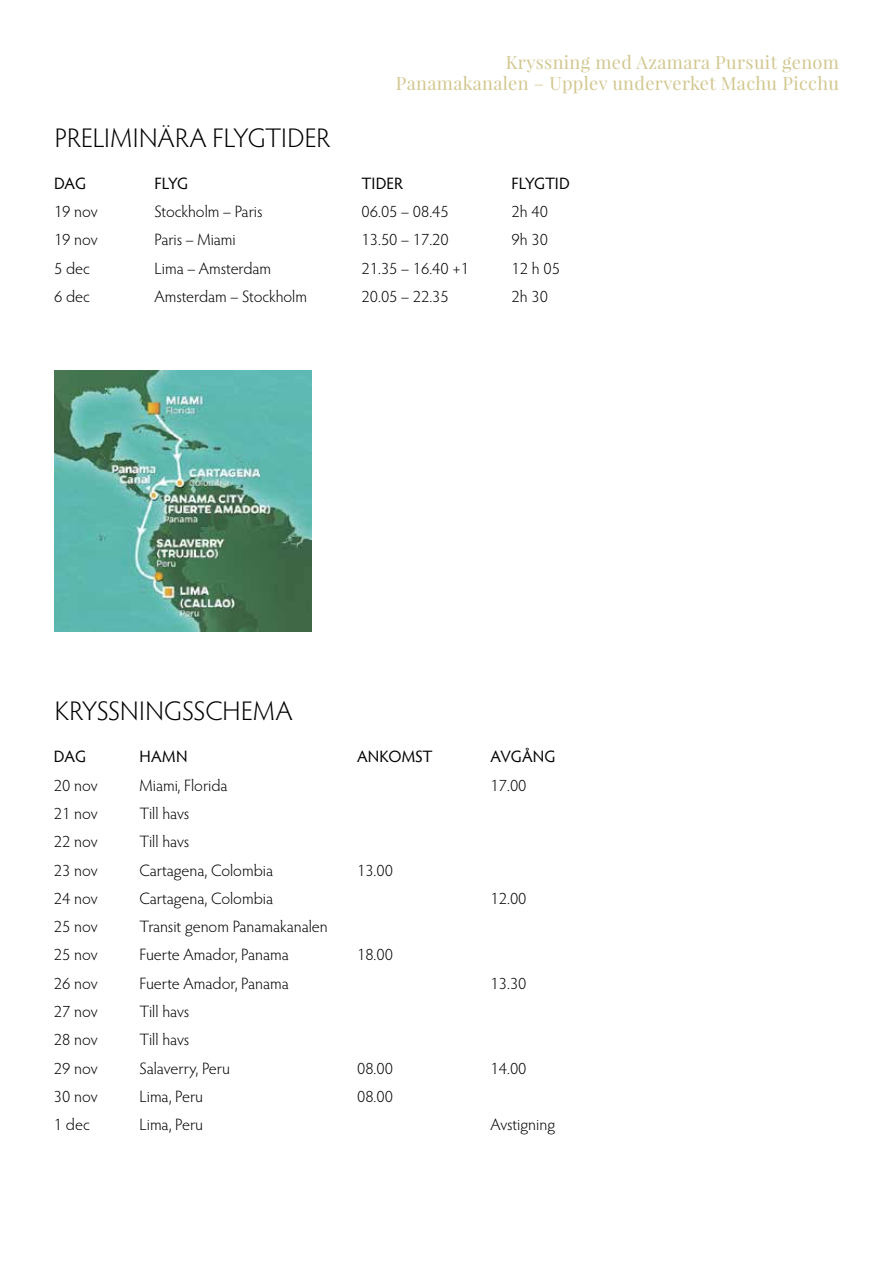
<style>
.page{position:relative;width:893px;height:1263px;background:#fff}
.page>*{position:absolute;margin:0;border:0;box-sizing:border-box;transform-origin:0 0}
.t1{font:300 27px "Hypatia Sans Pro";color:#000}
.t2{font:18.15px/21.8px "Playfair Display";letter-spacing:.02em;color:#d2c78f;text-align:right}
.t3{font:300 16.5px "Hypatia Sans Pro";color:#000}
.t4{font:16.5px "Hypatia Sans Pro";letter-spacing:-.005em;color:#000}
</style>
<div class="page">
<img style="left:54px;top:370px;width:257px;height:261px">
<p class="t2" style="left:396px;top:51px;width:444px">Kryssning med Azamara Pursuit genom<br>Panamakanalen – Upplev underverket Machu Picchu</p>
<h1 class="t1" style="left:55px;top:121px;width:277px">PRELIMINÄRA FLYGTIDER</h1>
<p class="t4" style="left:54px;top:172px;width:34px">DAG</p>
<p class="t4" style="left:155px;top:172px;width:35px">FLYG</p>
<p class="t4" style="left:361px;top:172px;width:43px">TIDER</p>
<p class="t4" style="left:511px;top:172px;width:60px">FLYGTID</p>
<p class="t3" style="left:54px;top:201px;width:45px">19 nov</p>
<p class="t3" style="left:155px;top:201px;width:110px">Stockholm – Paris</p>
<p class="t3" style="left:361px;top:201px;width:89px">06.05 – 08.45</p>
<p class="t3" style="left:511px;top:201px;width:38px">2h 40</p>
<p class="t3" style="left:54px;top:229px;width:45px">19 nov</p>
<p class="t3" style="left:155px;top:229px;width:83px">Paris – Miami</p>
<p class="t3" style="left:361px;top:229px;width:89px">13.50 – 17.20</p>
<p class="t3" style="left:511px;top:229px;width:38px">9h 30</p>
<p class="t3" style="left:54px;top:257px;width:37px">5 dec</p>
<p class="t3" style="left:155px;top:257px;width:118px">Lima – Amsterdam</p>
<p class="t3" style="left:361px;top:257px;width:109px">21.35 – 16.40 +1</p>
<p class="t3" style="left:511px;top:257px;width:50px">12 h 05</p>
<p class="t3" style="left:54px;top:286px;width:37px">6 dec</p>
<p class="t3" style="left:155px;top:286px;width:154px">Amsterdam – Stockholm</p>
<p class="t3" style="left:361px;top:286px;width:89px">20.05 – 22.35</p>
<p class="t3" style="left:511px;top:286px;width:38px">2h 30</p>
<h1 class="t1" style="left:55px;top:693px;width:239px">KRYSSNINGSSCHEMA</h1>
<p class="t4" style="left:54px;top:746px;width:34px">DAG</p>
<p class="t4" style="left:139px;top:746px;width:50px">HAMN</p>
<p class="t4" style="left:357px;top:746px;width:77px">ANKOMST</p>
<p class="t4" style="left:490px;top:746px;width:66px">AVGÅNG</p>
<p class="t3" style="left:54px;top:774px;width:45px">20 nov</p>
<p class="t3" style="left:139px;top:774px;width:90px">Miami, Florida</p>
<p class="t3" style="left:490px;top:774px;width:38px">17.00</p>
<p class="t3" style="left:54px;top:802px;width:45px">21 nov</p>
<p class="t3" style="left:139px;top:802px;width:51px">Till havs</p>
<p class="t3" style="left:54px;top:831px;width:45px">22 nov</p>
<p class="t3" style="left:139px;top:831px;width:51px">Till havs</p>
<p class="t3" style="left:54px;top:859px;width:45px">23 nov</p>
<p class="t3" style="left:139px;top:859px;width:135px">Cartagena, Colombia</p>
<p class="t3" style="left:357px;top:859px;width:38px">13.00</p>
<p class="t3" style="left:54px;top:887px;width:45px">24 nov</p>
<p class="t3" style="left:139px;top:887px;width:135px">Cartagena, Colombia</p>
<p class="t3" style="left:490px;top:887px;width:38px">12.00</p>
<p class="t3" style="left:54px;top:916px;width:45px">25 nov</p>
<p class="t3" style="left:139px;top:916px;width:190px">Transit genom Panamakanalen</p>
<p class="t3" style="left:54px;top:944px;width:45px">25 nov</p>
<p class="t3" style="left:139px;top:944px;width:151px">Fuerte Amador, Panama</p>
<p class="t3" style="left:357px;top:944px;width:38px">18.00</p>
<p class="t3" style="left:54px;top:972px;width:45px">26 nov</p>
<p class="t3" style="left:139px;top:972px;width:151px">Fuerte Amador, Panama</p>
<p class="t3" style="left:490px;top:972px;width:38px">13.30</p>
<p class="t3" style="left:54px;top:1000px;width:45px">27 nov</p>
<p class="t3" style="left:139px;top:1000px;width:51px">Till havs</p>
<p class="t3" style="left:54px;top:1029px;width:45px">28 nov</p>
<p class="t3" style="left:139px;top:1029px;width:51px">Till havs</p>
<p class="t3" style="left:54px;top:1057px;width:45px">29 nov</p>
<p class="t3" style="left:139px;top:1057px;width:92px">Salaverry, Peru</p>
<p class="t3" style="left:357px;top:1057px;width:38px">08.00</p>
<p class="t3" style="left:490px;top:1057px;width:38px">14.00</p>
<p class="t3" style="left:54px;top:1085px;width:45px">30 nov</p>
<p class="t3" style="left:139px;top:1085px;width:65px">Lima, Peru</p>
<p class="t3" style="left:357px;top:1085px;width:38px">08.00</p>
<p class="t3" style="left:54px;top:1114px;width:37px">1 dec</p>
<p class="t3" style="left:139px;top:1114px;width:65px">Lima, Peru</p>
<p class="t3" style="left:490px;top:1114px;width:66px">Avstigning</p>
</div>
